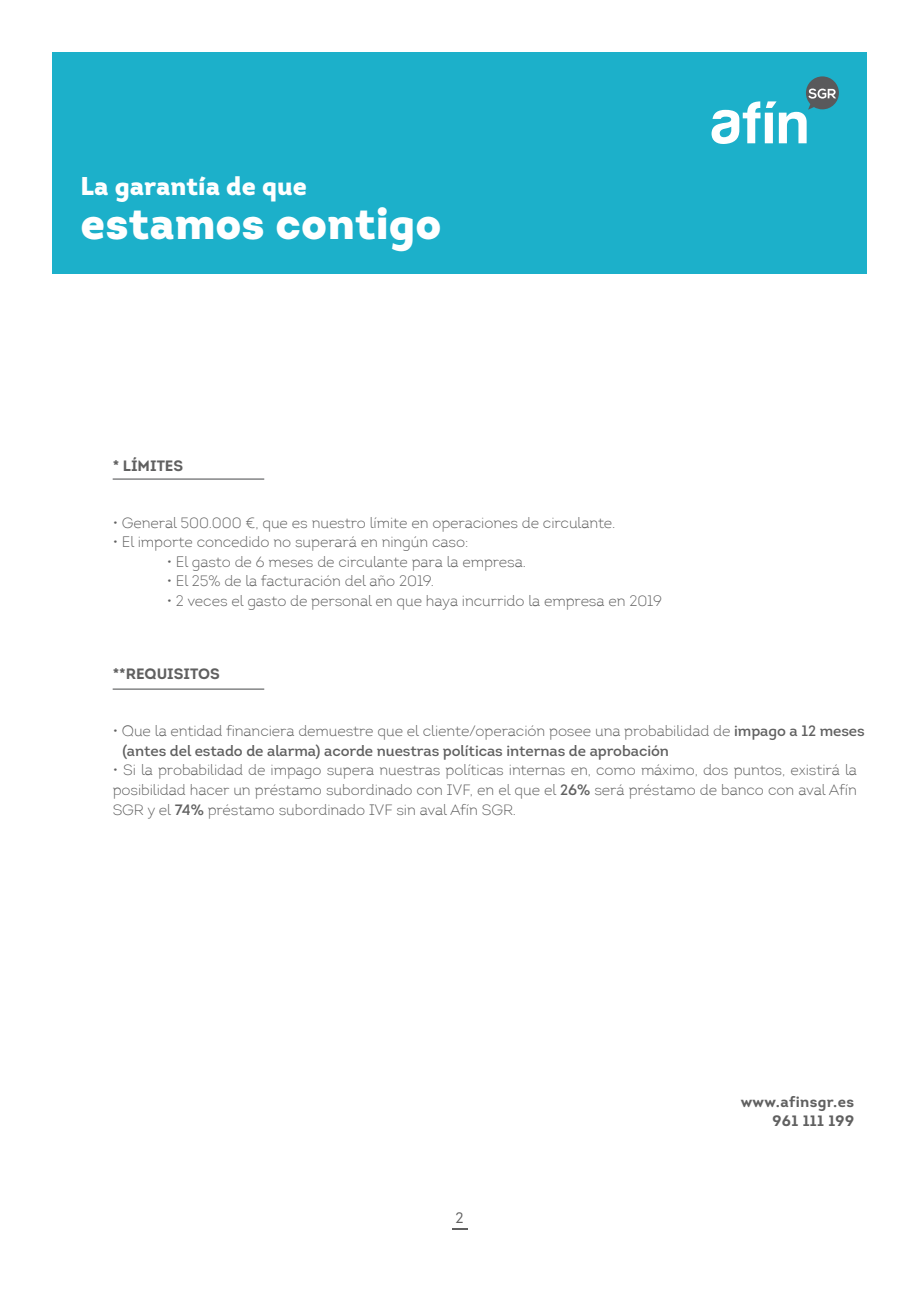
<style>
.page{position:relative;width:919px;height:1289px;background:#fff}
.page>*{position:absolute;margin:0;border:0;box-sizing:border-box;transform-origin:0 0}
.t1{font:900 45px "Intro";color:#fff}
.t2{font:900 25.65px "Intro";color:#fff}
.t3{font:300 15px/19.5px "Intro";letter-spacing:-.005em;color:#606060;text-align:justify}
.t4{font:15px/19.5px "Intro";letter-spacing:-.005em;color:#606060}
.t5{font:700 15px/19.5px "Intro";letter-spacing:.025em;color:#606060;text-align:right}
.t6{font:700 15px "Intro";letter-spacing:.005em;color:#606060}
.t7{font:15px "Intro";color:#606060}
.s1{font-weight:300}
.s2{font-weight:400}
</style>
<div class="page">
<div style="left:52px;top:52px;width:814px;height:222px;background:#1cb0ca"></div>
<svg style="left:711px;top:76px;width:127px;height:68px"></svg>
<svg style="left:452px;top:1228px;width:15px;height:1px"></svg>
<hr style="left:113px;top:478px;width:151px;height:1px;background:#464749">
<hr style="left:113px;top:688px;width:151px;height:1px;background:#464749">
<h2 class="t2" style="left:81px;top:169px;width:228px">La garantía de que</h2>
<h1 class="t1" style="left:81px;top:193px;width:362px">estamos contigo</h1>
<p class="t6" style="left:113px;top:456px;width:72px">* LÍMITES</p>
<p class="t3" style="left:113px;top:513px;width:504px">• General 500.000 €, que es nuestro límite en operaciones de circulante.</p>
<p class="t3" style="left:113px;top:532px;width:357px">• El importe concedido no superará en ningún caso:</p>
<p class="t3" style="left:167px;top:552px;width:361px">• El gasto de 6 meses de circulante para la empresa.</p>
<p class="t3" style="left:167px;top:571px;width:269px">• El 25% de la facturación del año 2019.</p>
<p class="t3" style="left:167px;top:591px;width:496px">• 2 veces el gasto de personal en que haya incurrido la empresa en 2019</p>
<p class="t6" style="left:113px;top:664px;width:109px">**REQUISITOS</p>
<p class="t4" style="left:123px;top:721px;width:743px;text-indent:-10px"><span class="s1">• Que la entidad financiera demuestre que el cliente/operación posee una probabilidad de</span> impago a 12 meses (antes del estado de alarma) acorde nuestras políticas internas de aprobación</p>
<p class="t3" style="left:113px;top:760px;width:745px">• Si la probabilidad de impago supera nuestras políticas internas en, como máximo, dos puntos, existirá la posibilidad hacer un préstamo subordinado con IVF, en el que el <span class="s2">26%</span> será préstamo de banco con aval Afín SGR y el <span class="s2">74%</span> préstamo subordinado IVF sin aval Afín SGR.</p>
<p class="t7" style="left:455px;top:1208px;width:10px">2</p>
<p class="t5" style="left:740px;top:1091px;width:115px">www.afinsgr.es<br>961 111 199</p>
</div>
